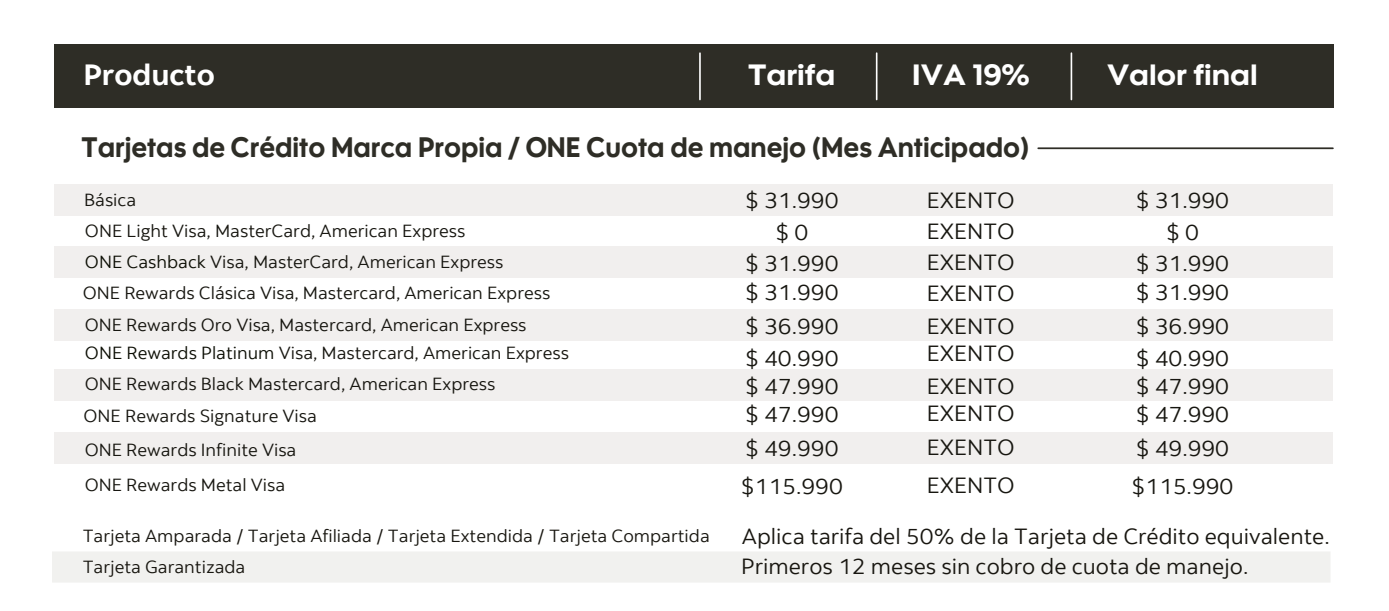
<style>
.page{position:relative;width:1389px;height:611px;background:#fff}
.page>*{position:absolute;margin:0;border:0;box-sizing:border-box;transform-origin:0 0}
.t1{font:29.22px "Scotia Headline";color:#fff;scale:1.05 1}
.t2{font:700 29.22px "Scotia";color:#fff;scale:1.05 1}
.t3{font:28px "Scotia Headline";color:#2e2d26;scale:.96 1}
.t4{font:21.88px/38.5px "Scotia";color:#171610;scale:1.05 1}
.t5{font:21.88px "Scotia";color:#181610;scale:1.05 1}
.t6{font:17.5px "Scotia";color:#171610;scale:1.05 1}
.t7{font:17.5px "Scotia";color:#181610;scale:1.05 1}
.s1{color:#0e1006}
</style>
<div class="page">
<hr style="left:1038px;top:147px;width:295px;height:2px;background:#2e2d26">
<div style="left:54px;top:45px;width:1279px;height:63px;background:#2e2d26"></div>
<hr style="left:699px;top:53px;width:2px;height:46px;background:#fff">
<hr style="left:876px;top:53px;width:1px;height:46px;background:#fff">
<hr style="left:1071px;top:53px;width:1px;height:46px;background:#fff">
<div style="left:52px;top:552px;width:1278px;height:30px;background:#f1f1ef"></div>
<div style="left:54px;top:309px;width:1279px;height:31px;background:#f1efee"></div>
<div style="left:54px;top:184px;width:1279px;height:32px;background:#f1efee"></div>
<div style="left:54px;top:247px;width:1279px;height:31px;background:#f1efee"></div>
<div style="left:54px;top:432px;width:1279px;height:31px;background:#f1efee"></div>
<div style="left:54px;top:369px;width:1279px;height:31px;background:#f1efee"></div>
<h1 class="t2" style="left:83px;top:58px;width:127px">Producto</h1>
<h1 class="t1" style="left:748px;top:58px;width:85px">Tarifa</h1>
<h1 class="t1" style="left:912px;top:58px;width:113px">IVA 19%</h1>
<h1 class="t1" style="left:1107px;top:58px;width:145px">Valor final</h1>
<h2 class="t3" style="left:82px;top:131px;width:989px">Tarjetas de Crédito Marca Propia / ONE Cuota de manejo (Mes Anticipado)</h2>
<p class="t6" style="left:84px;top:190px;width:51px">Básica</p>
<p class="t4" style="left:745px;top:182px;width:90px">$ 31.990</p>
<p class="t4" style="left:927px;top:182px;width:85px">EXENTO</p>
<p class="t4" style="left:1136px;top:182px;width:90px">$ 31.990</p>
<p class="t6" style="left:85px;top:220px;width:364px">ONE Light Visa, MasterCard, American Express</p>
<p class="t4" style="left:775px;top:213px;width:33px">$ 0</p>
<p class="t4" style="left:927px;top:212px;width:85px">EXENTO</p>
<p class="t4" style="left:1166px;top:213px;width:33px">$ 0</p>
<p class="t4" style="left:745px;top:244px;width:90px">$ 31.990</p>
<p class="t4" style="left:1136px;top:244px;width:90px">$ 31.990</p>
<p class="t4" style="left:745px;top:273px;width:90px">$ 31.990</p>
<p class="t4" style="left:1136px;top:273px;width:90px">$ 31.990</p>
<p class="t6" style="left:85px;top:251px;width:400px"><span class="s1">ONE Cashback</span> Visa, MasterCard, American Express</p>
<p class="t4" style="left:927px;top:243px;width:85px">EXENTO</p>
<p class="t6" style="left:83px;top:283px;width:447px">ONE Rewards Clásica Visa, Mastercard, American Express</p>
<p class="t4" style="left:927px;top:274px;width:85px">EXENTO</p>
<p class="t6" style="left:85px;top:314px;width:422px">ONE Rewards Oro Visa, Mastercard, American Express</p>
<p class="t4" style="left:927px;top:307px;width:85px">EXENTO</p>
<p class="t6" style="left:85px;top:343px;width:462px"><span class="s1">ONE Rewards Platinum</span> Visa, Mastercard, American Express</p>
<p class="t4" style="left:927px;top:334px;width:85px">EXENTO</p>
<p class="t4" style="left:745px;top:307px;width:90px">$ 36.990</p>
<p class="t4" style="left:1136px;top:307px;width:90px">$ 36.990</p>
<p class="t4" style="left:745px;top:339px;width:90px">$ 40.990</p>
<p class="t4" style="left:745px;top:395px;width:90px">$ 47.990</p>
<p class="t4" style="left:1136px;top:339px;width:90px">$ 40.990</p>
<p class="t4" style="left:1136px;top:395px;width:90px">$ 47.990</p>
<p class="t4" style="left:745px;top:367px;width:90px">$ 47.990</p>
<p class="t4" style="left:1136px;top:367px;width:90px">$ 47.990</p>
<p class="t6" style="left:85px;top:374px;width:393px">ONE Rewards Black Mastercard, American Express</p>
<p class="t4" style="left:927px;top:367px;width:85px">EXENTO</p>
<p class="t6" style="left:84px;top:405px;width:224px">ONE Rewards Signature Visa</p>
<p class="t4" style="left:927px;top:394px;width:85px">EXENTO</p>
<p class="t4" style="left:741px;top:429px;width:99px">$ 49.990 $115.990</p>
<p class="t6" style="left:85px;top:439px;width:203px">ONE Rewards Infinite Visa</p>
<p class="t4" style="left:927px;top:428px;width:85px">EXENTO</p>
<p class="t6" style="left:85px;top:474px;width:192px">ONE Rewards Metal Visa</p>
<p class="t4" style="left:927px;top:466px;width:85px">EXENTO</p>
<p class="t4" style="left:1131px;top:429px;width:99px">$ 49.990 $115.990</p>
<p class="t7" style="left:83px;top:525px;width:599px">Tarjeta Amparada / Tarjeta Afiliada / Tarjeta Extendida / Tarjeta Compartida</p>
<p class="t7" style="left:83px;top:556px;width:156px">Tarjeta Garantizada</p>
<p class="t5" style="left:742px;top:523px;width:561px">Aplica tarifa del 50% de la Tarjeta de Crédito equivalente.</p>
<p class="t5" style="left:741px;top:553px;width:485px">Primeros 12 meses sin cobro de cuota de manejo.</p>
</div>
